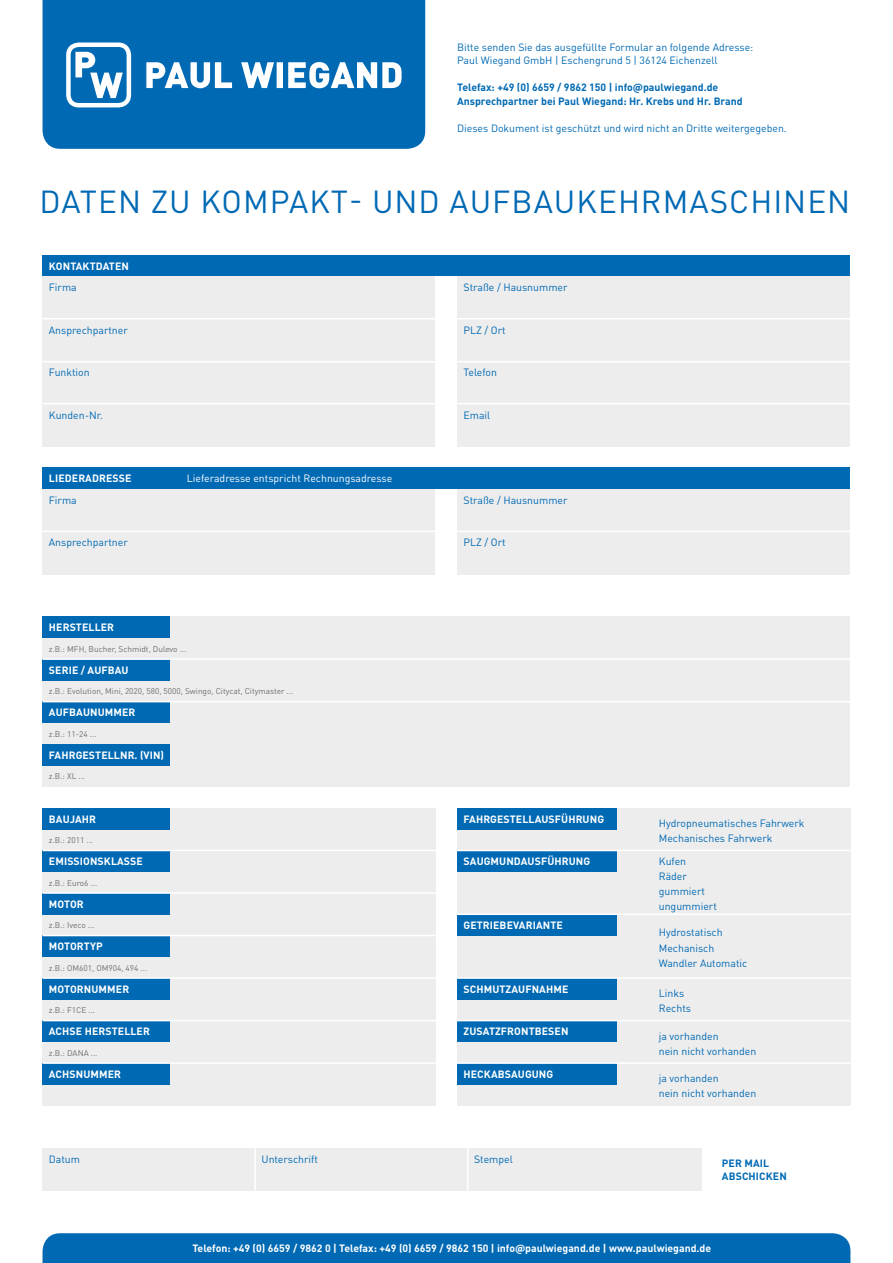
<style>
.page{position:relative;width:893px;height:1263px;background:#fff}
.page>*{position:absolute;margin:0;border:0;box-sizing:border-box;transform-origin:0 0}
.t1{font:31.5px "DIN Pro";letter-spacing:.035em;color:#0069b4}
.t2{font:10.5px/15px "DIN Pro";color:#0069b4}
.t3{font:700 10.5px "DIN Pro";letter-spacing:.01em;color:#fff}
.t4{font:700 10.5px/13.5px "DIN Pro";color:#0069b4}
.t5{font:10.5px "DIN Pro";color:#fff}
.t6{font:8.25px "DIN Pro";color:#706f6f}
</style>
<div class="page">
<div style="left:43px;top:617px;width:807px;height:170px;background:#ededed"></div>
<div style="left:43px;top:808px;width:393px;height:298px;background:#ededed"></div>
<div style="left:457px;top:808px;width:393px;height:298px;background:#ededed"></div>
<div style="left:43px;top:255px;width:807px;height:21px;background:#0069b4"></div>
<div style="left:43px;top:468px;width:807px;height:21px;background:#0069b4"></div>
<div style="left:43px;top:617px;width:127px;height:21px;background:#0069b4"></div>
<div style="left:43px;top:659px;width:127px;height:21px;background:#0069b4"></div>
<div style="left:43px;top:702px;width:127px;height:21px;background:#0069b4"></div>
<div style="left:43px;top:808px;width:127px;height:21px;background:#0069b4"></div>
<div style="left:457px;top:808px;width:160px;height:21px;background:#0069b4"></div>
<div style="left:43px;top:850px;width:127px;height:22px;background:#0069b4"></div>
<div style="left:457px;top:850px;width:160px;height:22px;background:#0069b4"></div>
<div style="left:43px;top:893px;width:127px;height:21px;background:#0069b4"></div>
<div style="left:457px;top:914px;width:160px;height:21px;background:#0069b4"></div>
<div style="left:43px;top:935px;width:127px;height:22px;background:#0069b4"></div>
<div style="left:457px;top:978px;width:160px;height:21px;background:#0069b4"></div>
<div style="left:43px;top:978px;width:127px;height:21px;background:#0069b4"></div>
<div style="left:457px;top:1020px;width:160px;height:22px;background:#0069b4"></div>
<div style="left:43px;top:744px;width:127px;height:21px;background:#0069b4"></div>
<div style="left:43px;top:1020px;width:127px;height:22px;background:#0069b4"></div>
<div style="left:43px;top:1063px;width:127px;height:21px;background:#0069b4"></div>
<div style="left:457px;top:1063px;width:160px;height:21px;background:#0069b4"></div>
<div style="left:43px;top:276px;width:807px;height:170px;background:#ededed"></div>
<div style="left:43px;top:489px;width:807px;height:85px;background:#ededed"></div>
<div style="left:43px;top:1148px;width:659px;height:43px;background:#ededed"></div>
<hr style="left:43px;top:318px;width:807px;height:1px;background:#fff">
<hr style="left:43px;top:531px;width:807px;height:1px;background:#fff">
<hr style="left:43px;top:361px;width:807px;height:1px;background:#fff">
<hr style="left:43px;top:403px;width:807px;height:1px;background:#fff">
<hr style="left:43px;top:658px;width:807px;height:2px;background:#fff">
<hr style="left:43px;top:701px;width:807px;height:1px;background:#fff">
<hr style="left:43px;top:892px;width:407px;height:2px;background:#fff">
<hr style="left:43px;top:935px;width:403px;height:1px;background:#fff">
<hr style="left:43px;top:977px;width:807px;height:2px;background:#fff">
<hr style="left:43px;top:1020px;width:807px;height:1px;background:#fff">
<hr style="left:43px;top:1062px;width:807px;height:2px;background:#fff">
<hr style="left:43px;top:850px;width:807px;height:1px;background:#fff">
<hr style="left:446px;top:913px;width:404px;height:2px;background:#fff">
<hr style="left:254px;top:1148px;width:2px;height:43px;background:#fff">
<hr style="left:467px;top:1148px;width:1px;height:43px;background:#fff">
<div style="left:43px;top:0;width:382px;height:149px;background:#0069b4"></div>
<div style="left:43px;top:1233px;width:807px;height:30px;background:#0069b4"></div>
<svg style="left:146px;top:62px;width:256px;height:26px"></svg>
<div style="left:66px;top:43px;width:65px;height:64px;border:4px solid #fff;border-radius:10px"></div>
<svg style="left:75px;top:52px;width:48px;height:46px"></svg>
<div style="left:436px;top:276px;width:21px;height:177px;background:#fff"></div>
<div style="left:436px;top:489px;width:21px;height:85px;background:#fff"></div>
<p class="t2" style="left:457px;top:40px;width:298px;line-height:13.5px">Bitte senden Sie das ausgefüllte Formular an folgende Adresse:<br>Paul Wiegand GmbH | Eschengrund 5 | 36124 Eichenzell</p>
<p class="t4" style="left:457px;top:80px;width:287px">Telefax: +49 (0) 6659 / 9862 150 | info@paulwiegand.de<br>Ansprechpartner bei Paul Wiegand: Hr. Krebs und Hr. Brand</p>
<p class="t2" style="left:457px;top:120px;width:331px">Dieses Dokument ist geschützt und wird nicht an Dritte weitergegeben.</p>
<h1 class="t1" style="left:39px;top:180px;width:812px">DATEN ZU KOMPAKT- UND AUFBAUKEHRMASCHINEN</h1>
<p class="t3" style="left:49px;top:259px;width:81px">KONTAKTDATEN</p>
<p class="t2" style="left:49px;top:279px;width:29px">Firma</p>
<p class="t2" style="left:49px;top:322px;width:80px">Ansprechpartner</p>
<p class="t2" style="left:463px;top:279px;width:106px">Straße / Hausnummer</p>
<p class="t2" style="left:463px;top:322px;width:44px">PLZ / Ort</p>
<p class="t2" style="left:49px;top:364px;width:42px">Funktion</p>
<p class="t2" style="left:463px;top:364px;width:35px">Telefon</p>
<p class="t2" style="left:49px;top:407px;width:55px">Kunden-Nr.</p>
<p class="t2" style="left:463px;top:407px;width:28px">Email</p>
<p class="t3" style="left:49px;top:471px;width:84px">LIEDERADRESSE</p>
<p class="t2" style="left:49px;top:492px;width:29px">Firma</p>
<p class="t2" style="left:49px;top:534px;width:80px">Ansprechpartner</p>
<p class="t5" style="left:187px;top:471px;width:207px">Lieferadresse entspricht Rechnungsadresse</p>
<p class="t3" style="left:49px;top:620px;width:67px">HERSTELLER</p>
<p class="t3" style="left:49px;top:663px;width:81px">SERIE / AUFBAU</p>
<p class="t6" style="left:49px;top:643px;width:139px">z.B.: MFH, Bucher, Schmidt, Dulevo ...</p>
<p class="t6" style="left:49px;top:686px;width:246px">z.B.: Evolution, Mini, 2020, 580, 5000, Swingo, Citycat, Citymaster ...</p>
<p class="t3" style="left:49px;top:705px;width:88px">AUFBAUNUMMER</p>
<p class="t6" style="left:49px;top:728px;width:49px">z.B.: 11-24 ...</p>
<p class="t3" style="left:49px;top:748px;width:117px">FAHRGESTELLNR. (VIN)</p>
<p class="t6" style="left:49px;top:771px;width:38px">z.B.: XL ...</p>
<p class="t2" style="left:463px;top:492px;width:106px">Straße / Hausnummer</p>
<p class="t2" style="left:463px;top:534px;width:44px">PLZ / Ort</p>
<p class="t3" style="left:49px;top:812px;width:49px">BAUJAHR</p>
<p class="t3" style="left:464px;top:812px;width:142px">FAHRGESTELLAUSFÜHRUNG</p>
<p class="t3" style="left:49px;top:854px;width:95px">EMISSIONSKLASSE</p>
<p class="t3" style="left:464px;top:854px;width:128px">SAUGMUNDAUSFÜHRUNG</p>
<p class="t3" style="left:49px;top:897px;width:36px">MOTOR</p>
<p class="t3" style="left:464px;top:918px;width:101px">GETRIEBEVARIANTE</p>
<p class="t3" style="left:49px;top:939px;width:55px">MOTORTYP</p>
<p class="t3" style="left:49px;top:982px;width:82px">MOTORNUMMER</p>
<p class="t3" style="left:464px;top:982px;width:106px">SCHMUTZAUFNAHME</p>
<p class="t3" style="left:464px;top:1024px;width:106px">ZUSATZFRONTBESEN</p>
<p class="t6" style="left:49px;top:834px;width:46px">z.B.: 2011 ...</p>
<p class="t6" style="left:49px;top:877px;width:50px">z.B.: Euro6 ...</p>
<p class="t6" style="left:49px;top:919px;width:47px">z.B.: Iveco ...</p>
<p class="t6" style="left:49px;top:962px;width:100px">z.B.: OM601, OM904, 494 ...</p>
<p class="t6" style="left:49px;top:1004px;width:48px">z.B.: F1CE ...</p>
<p class="t3" style="left:49px;top:1024px;width:103px">ACHSE HERSTELLER</p>
<p class="t6" style="left:49px;top:1047px;width:50px">z.B.: DANA ...</p>
<p class="t3" style="left:49px;top:1067px;width:74px">ACHSNUMMER</p>
<p class="t3" style="left:464px;top:1067px;width:91px">HECKABSAUGUNG</p>
<p class="t2" style="left:49px;top:1151px;width:33px">Datum</p>
<p class="t2" style="left:261px;top:1151px;width:58px">Unterschrift</p>
<p class="t2" style="left:474px;top:1151px;width:40px">Stempel</p>
<p class="t2" style="left:659px;top:815px;width:147px">Hydropneumatisches Fahrwerk<br>Mechanisches Fahrwerk</p>
<p class="t2" style="left:659px;top:853px;width:59px">Kufen<br>Räder gummiert ungummiert</p>
<p class="t2" style="left:659px;top:925px;width:90px">Hydrostatisch<br>Mechanisch<br>Wandler Automatic</p>
<p class="t2" style="left:659px;top:985px;width:34px">Links<br>Rechts</p>
<p class="t2" style="left:659px;top:1028px;width:99px">ja vorhanden<br>nein nicht vorhanden</p>
<p class="t2" style="left:659px;top:1070px;width:99px">ja vorhanden<br>nein nicht vorhanden</p>
<p class="t4" style="left:722px;top:1156px;width:66px">PER MAIL<br>ABSCHICKEN</p>
<p class="t3" style="left:192px;top:1241px;width:520px">Telefon: +49 (0) 6659 / 9862 0 | Telefax: +49 (0) 6659 / 9862 150 | info@paulwiegand.de | www.paulwiegand.de</p>
</div>
